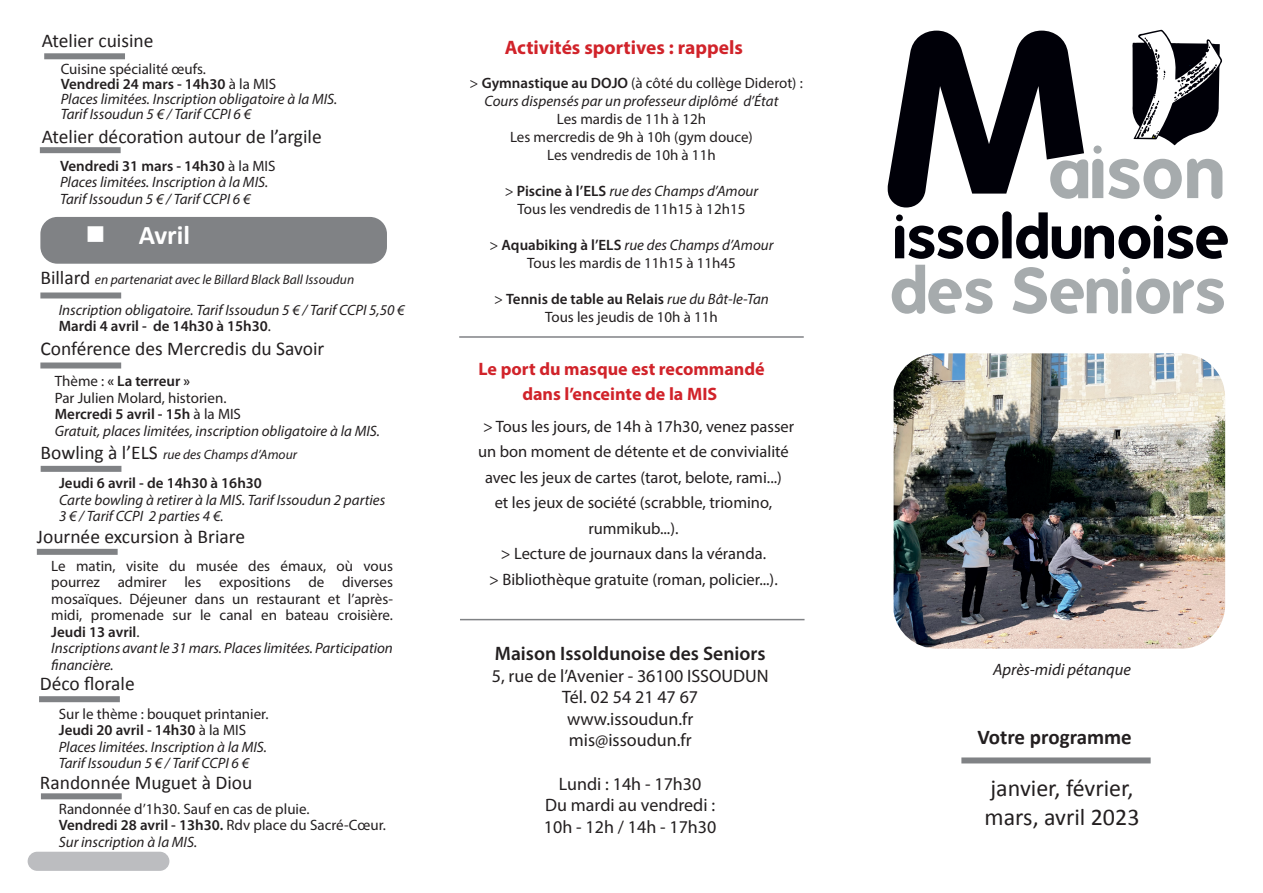
<style>
.page{position:relative;width:1263px;height:893px;background:#fff}
.page>*{position:absolute;margin:0;border:0;box-sizing:border-box;transform-origin:0 0}
.t1{font:700 27px "Calibri";color:#fff}
.t2{font:24px/28.8px "Calibri";color:#231f20}
.t3{font:700 21px "Calibri";color:#231f20}
.t4{font:19.5px "Calibri";color:#231f20}
.t5{font:600 19.5px "Myriad Pro";color:#231f20}
.t6{font:700 19.5px "Myriad Pro";color:#d1232a}
.t7{font:18px/21.6px "Myriad Pro";color:#231f20;text-align:center}
.t8{font:700 18px/25.5px "Myriad Pro";color:#d1232a;text-align:center}
.t9{font:16.5px/25.5px "Myriad Pro";color:#231f20;text-align:center}
.t10{font:italic 16.5px "Myriad Pro";color:#231f20}
.t11{font:italic 15px/16.5px "Myriad Pro";color:#231f20}
.t12{font:15px/16.5px "Myriad Pro";color:#231f20;text-align:center}
.t13{font:600 15px "Myriad Pro";color:#231f20}
.t14{font:italic 13.5px "Myriad Pro";color:#231f20}
.s1{font-style:normal}
.s2{font-weight:600;font-style:normal}
.s3{font-family:"Calibri";font-style:normal;font-size:19.5px}
.s4{font-weight:600}
.s5{font-style:italic}
</style>
<div class="page">
<svg style="left:892px;top:265px;width:100px;height:49px"></svg>
<svg style="left:1013px;top:267px;width:211px;height:47px"></svg>
<svg style="left:888px;top:30px;width:340px;height:229px"></svg>
<div style="left:961px;top:757px;width:190px;height:6px;background:#808285"></div>
<img style="left:893px;top:353px;width:332px;height:296px">
<div style="left:40px;top:217px;width:347px;height:47px;background:#808285;border-radius:17px"></div>
<div style="left:28px;top:852px;width:141px;height:19px;background:#bcbdc0;border-radius:10px"></div>
<hr style="left:460px;top:619px;width:344px;height:1px;background:#808285">
<div style="left:40px;top:292px;width:81px;height:6px;background:#808285"></div>
<div style="left:40px;top:362px;width:81px;height:6px;background:#808285"></div>
<div style="left:41px;top:466px;width:80px;height:6px;background:#808285"></div>
<div style="left:37px;top:549px;width:81px;height:6px;background:#808285"></div>
<div style="left:39px;top:696px;width:81px;height:6px;background:#808285"></div>
<div style="left:41px;top:793px;width:81px;height:6px;background:#808285"></div>
<div style="left:44px;top:53px;width:81px;height:6px;background:#808285"></div>
<div style="left:40px;top:147px;width:81px;height:6px;background:#808285"></div>
<hr style="left:459px;top:336px;width:345px;height:2px;background:#808285">
<h3 class="t4" style="left:42px;top:29px;width:113px">Atelier cuisine</h3>
<p class="t11" style="left:61px;top:61px;width:278px;line-height:15px"><span class="s1">Cuisine spécialité œufs.<br></span><span class="s2">Vendredi 24 mars - 14h30</span> <span class="s1">à la MIS<br></span>Places limitées. Inscription obligatoire à la MIS.<br>Tarif Issoudun 5 € / Tarif CCPI 6 €</p>
<h3 class="t4" style="left:42px;top:124px;width:281px">Atelier décoration autour de l’argile</h3>
<p class="t11" style="left:60px;top:157px;width:217px"><span class="s2">Vendredi 31 mars - 14h30</span> <span class="s1">à la MIS<br></span>Places limitées. Inscription à la MIS.<br>Tarif Issoudun 5 € / Tarif CCPI 6 €</p>
<h1 class="t1" style="left:85px;top:216px;width:106px">■ Avril</h1>
<p class="t14" style="left:40px;top:272px;width:315px"><span class="s3">Billard</span> en partenariat avec le Billard Black Ball Issoudun</p>
<p class="t11" style="left:59px;top:301px;width:347px">Inscription obligatoire. Tarif Issoudun 5 € / Tarif CCPI 5,50 €<br><span class="s2">Mardi 4 avril - de 14h30 à 15h30</span><span class="s1">.</span></p>
<h3 class="t4" style="left:40px;top:337px;width:285px">Conférence des Mercredis du Savoir</h3>
<p class="t11" style="left:55px;top:373px;width:327px"><span class="s1">Thème :</span> <span class="s2">« La terreur »<br></span><span class="s1">Par Julien Molard, historien.<br></span><span class="s2">Mercredi 5 avril - 15h</span> <span class="s1">à la MIS<br></span>Gratuit, places limitées, inscription obligatoire à la MIS.</p>
<p class="t14" style="left:41px;top:446px;width:258px"><span class="s3">Bowling à l’ELS</span> rue des Champs d’Amour</p>
<p class="t13" style="left:59px;top:474px;width:204px">Jeudi 6 avril - de 14h30 à 16h30</p>
<p class="t11" style="left:59px;top:491px;width:328px">Carte bowling à retirer à la MIS. Tarif Issoudun 2 parties<br>3 € / Tarif CCPI 2 parties 4 €.</p>
<h3 class="t4" style="left:37px;top:524px;width:210px">Journée excursion à Briare</h3>
<p class="t12" style="left:51px;top:557px;width:343px;text-align:left">Le matin, visite du musée des émaux, où vous pourrez admirer les expositions de diverses mosaïques. Déjeuner dans un restaurant et l’après&shy;midi, promenade sur le canal en bateau croisière.<br><span class="s4">Jeudi 13 avril</span>.<br><span class="s5">Inscriptions avant le 31 mars. Places limitées. Participation financière.</span></p>
<h3 class="t4" style="left:40px;top:672px;width:96px">Déco florale</h3>
<p class="t11" style="left:59px;top:705px;width:211px"><span class="s1">Sur le thème : bouquet printanier.<br></span><span class="s2">Jeudi 20 avril - 14h30</span> <span class="s1">à la MIS </span>Places limitées. Inscription à la MIS.<br>Tarif Issoudun 5 € / Tarif CCPI 6 €</p>
<h3 class="t4" style="left:40px;top:770px;width:214px">Randonnée Muguet à Diou</h3>
<p class="t12" style="left:59px;top:800px;width:329px;text-align:left">Randonnée d’1h30. Sauf en cas de pluie.<br><span class="s4">Vendredi 28 avril - 13h30.</span> Rdv place du Sacré-Cœur.<br><span class="s5">Sur inscription à la MIS.</span></p>
<h3 class="t6" style="left:505px;top:35px;width:240px">Activités sportives : rappels</h3>
<p class="t11" style="left:484px;top:73px;width:320px;line-height:18px;text-indent:-15px"><span class="s1">&gt;</span> <span class="s2">Gymnastique au DOJO</span> <span class="s1">(à côté du collège Diderot) :<br></span>Cours dispensés par un professeur diplômé d’État</p>
<p class="t12" style="left:510px;top:109px;width:244px;line-height:18px">Les mardis de 11h à 12h<br>Les mercredis de 9h à 10h (gym douce)<br>Les vendredis de 10h à 11h</p>
<p class="t12" style="left:505px;top:181px;width:255px;line-height:18px">&gt; <span class="s4">Piscine à l’ELS</span> <span class="s5">rue des Champs d’Amour<br></span>Tous les vendredis de 11h15 à 12h15</p>
<p class="t12" style="left:489px;top:235px;width:285px;line-height:18px">&gt; <span class="s4">Aquabiking à l’ELS</span> <span class="s5">rue des Champs d’Amour<br></span>Tous les mardis de 11h15 à 11h45</p>
<p class="t12" style="left:494px;top:289px;width:276px;line-height:18px">&gt; <span class="s4">Tennis de table au Relais</span> <span class="s5">rue du Bât-le-Tan<br></span>Tous les jeudis de 10h à 11h</p>
<p class="t8" style="left:478px;top:355px;width:288px">Le port du masque est recommandé dans l’enceinte de la MIS</p>
<p class="t9" style="left:478px;top:413px;width:318px">&gt; Tous les jours, de 14h à 17h30, venez passer un bon moment de détente et de convivialité avec les jeux de cartes (tarot, belote, rami...)<br>et les jeux de société (scrabble, triomino, rummikub...).<br>&gt; Lecture de journaux dans la véranda.<br>&gt; Bibliothèque gratuite (roman, policier...).</p>
<h3 class="t5" style="left:495px;top:641px;width:272px">Maison Issoldunoise des Seniors</h3>
<p class="t7" style="left:492px;top:664px;width:278px">5, rue de l’Avenier - 36100 ISSOUDUN<br>Tél. 02 54 21 47 67<br>www.issoudun.fr<br>mis@issoudun.fr</p>
<p class="t7" style="left:544px;top:772px;width:174px">Lundi : 14h - 17h30<br>Du mardi au vendredi :<br>10h - 12h / 14h - 17h30</p>
<p class="t10" style="left:993px;top:659px;width:140px">Après-midi pétanque</p>
<h3 class="t3" style="left:977px;top:722px;width:156px">Votre programme</h3>
<h2 class="t2" style="left:985px;top:772px;width:156px">janvier, février, mars, avril 2023</h2>
</div>
